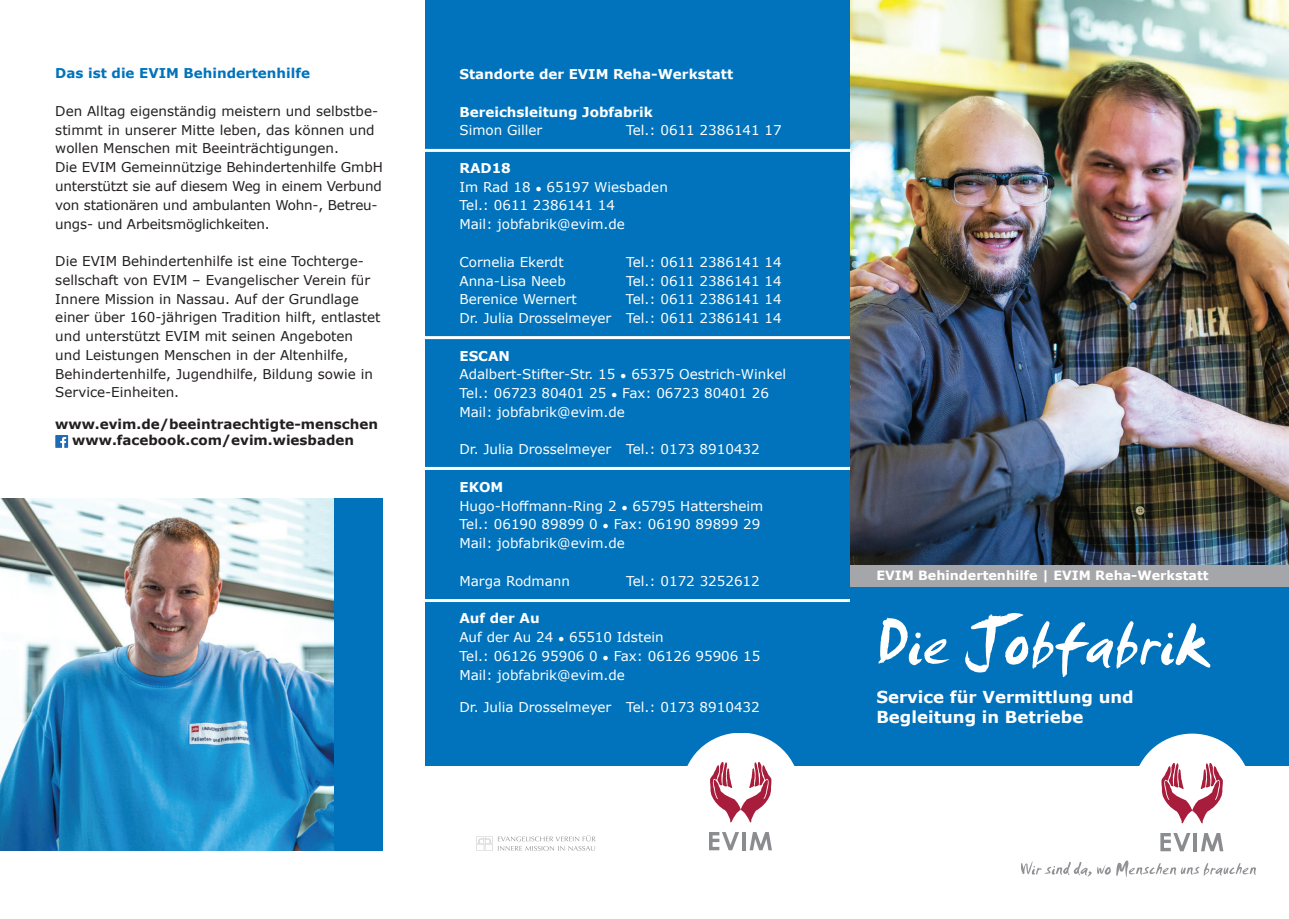
<style>
.page{position:relative;width:1289px;height:919px;background:#fff}
.page>*{position:absolute;margin:0;border:0;box-sizing:border-box;transform-origin:0 0}
.t1{font:67.5px "Smudger Let Plain";letter-spacing:-.005em;color:#fff}
.t2{font:700 16.5px/19.8px "Verdana";color:#fff}
.t3{font:13.5px/18.8px "Verdana";color:#fff}
.t4{font:13.5px/18.8px "Verdana";color:#231f20}
.t5{font:700 13.5px/16.2px "Verdana";color:#231f20;text-align:center}
.t6{font:700 13.5px "Verdana";color:#fff}
.t7{font:700 13.5px "Verdana";color:#0073bc}
.t8{font:700 12.75px "Verdana";color:#fff}
.s1{font-weight:700}
.s2{font-weight:700;font-size:9px}
</style>
<div class="page">
<img style="left:0;top:498px;width:334px;height:352px">
<div style="left:425px;top:0;width:425px;height:765px;background:#0073bc"></div>
<hr style="left:412px;top:336px;width:438px;height:3px;background:#fff">
<hr style="left:412px;top:467px;width:438px;height:3px;background:#fff">
<hr style="left:412px;top:599px;width:438px;height:3px;background:#fff">
<div style="left:850px;top:587px;width:438px;height:178px;background:#0073bc"></div>
<img style="left:850px;top:0;width:438px;height:565px">
<svg style="left:1021px;top:860px;width:234px;height:17px"></svg>
<svg style="left:476px;top:836px;width:16px;height:14px"></svg>
<svg style="left:498px;top:835px;width:97px;height:15px"></svg>
<svg style="left:1133px;top:733px;width:116px;height:118px"></svg>
<svg style="left:682px;top:733px;width:117px;height:117px"></svg>
<div style="left:850px;top:565px;width:438px;height:22px;background:#a5a6aa"></div>
<svg style="left:55px;top:435px;width:13px;height:13px"></svg>
<div style="left:334px;top:498px;width:49px;height:352px;background:#0073bc"></div>
<hr style="left:412px;top:149px;width:438px;height:3px;background:#fff">
<p class="t7" style="left:55px;top:64px;width:256px">Das ist die EVIM Behindertenhilfe</p>
<p class="t4" style="left:55px;top:101px;width:329px">Den Alltag eigenständig meistern und selbstbe&shy;stimmt in unserer Mitte leben, das können und wollen Menschen mit Beeinträchtigungen.<br>Die EVIM Gemeinnützige Behindertenhilfe GmbH unterstützt sie auf diesem Weg in einem Verbund von stationären und ambulanten Wohn-, Betreu&shy;ungs- und Arbeitsmöglichkeiten.</p>
<p class="t4" style="left:55px;top:251px;width:327px">Die EVIM Behindertenhilfe ist eine Tochterge&shy;sellschaft von EVIM – Evangelischer Verein für Innere Mission in Nassau. Auf der Grundlage einer über 160-jährigen Tradition hilft, entlastet und unterstützt EVIM mit seinen Angeboten und Leistungen Menschen in der Altenhilfe, Behindertenhilfe, Jugendhilfe, Bildung sowie in Service-Einheiten.</p>
<p class="t5" style="left:55px;top:415px;width:324px">www.evim.de/beeintraechtigte-menschen www.facebook.com/evim.wiesbaden</p>
<p class="t6" style="left:459px;top:65px;width:275px">Standorte der EVIM Reha-Werkstatt</p>
<p class="t6" style="left:459px;top:102px;width:195px">Bereichsleitung Jobfabrik</p>
<p class="t3" style="left:459px;top:121px;width:84px">Simon Giller</p>
<p class="t3" style="left:626px;top:121px;width:157px">Tel.: 0611 2386141 17</p>
<p class="t3" style="left:459px;top:158px;width:210px"><span class="s1">RAD18<br></span>Im Rad 18 <span class="s2">•</span> 65197 Wiesbaden<br>Tel.: 0611 2386141 14<br>Mail: jobfabrik@evim.de</p>
<p class="t3" style="left:459px;top:252px;width:106px">Cornelia Ekerdt</p>
<p class="t3" style="left:626px;top:252px;width:157px">Tel.: 0611 2386141 14</p>
<p class="t3" style="left:459px;top:271px;width:108px">Anna-Lisa Neeb</p>
<p class="t3" style="left:626px;top:271px;width:157px">Tel.: 0611 2386141 14</p>
<p class="t3" style="left:459px;top:290px;width:119px">Berenice Wernert</p>
<p class="t3" style="left:459px;top:290px;width:324px;text-align:right">Tel.: 0611 2386141 14<br>Dr. Julia Drosselmeyer Tel.: 0611 2386141 14</p>
<p class="t3" style="left:459px;top:346px;width:328px"><span class="s1">ESCAN<br></span>Adalbert-Stifter-Str. 15 <span class="s2">•</span> 65375 Oestrich-Winkel<br>Tel.: 06723 80401 25 <span class="s2">•</span> Fax: 06723 80401 26<br>Mail: jobfabrik@evim.de</p>
<p class="t3" style="left:459px;top:440px;width:302px">Dr. Julia Drosselmeyer Tel.: 0173 8910432</p>
<p class="t3" style="left:459px;top:477px;width:305px"><span class="s1">EKOM<br></span>Hugo-Hoffmann-Ring 2 <span class="s2">•</span> 65795 Hattersheim<br>Tel.: 06190 89899 0 <span class="s2">•</span> Fax: 06190 89899 29<br>Mail: jobfabrik@evim.de</p>
<p class="t3" style="left:459px;top:571px;width:112px">Marga Rodmann</p>
<p class="t3" style="left:626px;top:571px;width:135px">Tel.: 0172 3252612</p>
<p class="t3" style="left:459px;top:608px;width:302px"><span class="s1">Auf der Au<br></span>Auf der Au 24 <span class="s2">•</span> 65510 Idstein<br>Tel.: 06126 95906 0 <span class="s2">•</span> Fax: 06126 95906 15<br>Mail: jobfabrik@evim.de</p>
<p class="t3" style="left:459px;top:697px;width:302px">Dr. Julia Drosselmeyer Tel.: 0173 8910432</p>
<p class="t8" style="left:876px;top:566px;width:334px">EVIM Behindertenhilfe | EVIM Reha-Werkstatt</p>
<h1 class="t1" style="left:875px;top:601px;width:335px">Die Jobfabrik</h1>
<p class="t2" style="left:876px;top:687px;width:259px">Service für Vermittlung und<br>Begleitung in Betriebe</p>
</div>
